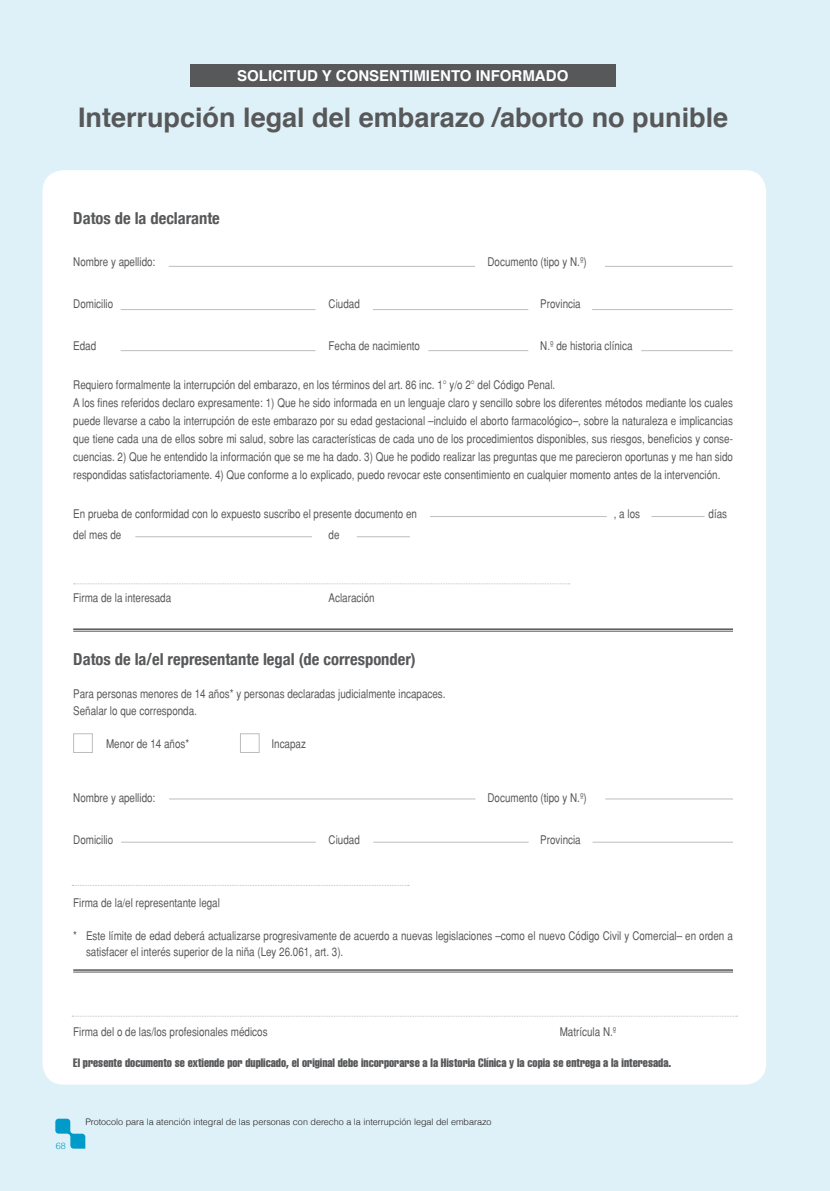
<style>
.page{position:relative;width:830px;height:1191px;background:#fff}
.page>*{position:absolute;margin:0;border:0;box-sizing:border-box;transform-origin:0 0}
._02_Título_1{font:700 27px "Helvetica";color:#57585a}
.Texto{font:700 condensed 16.5px "Helvetica Neue";color:#57585a}
._02_Título_1-2{font:700 15px "Helvetica";color:#fff}
.Texto-2{font:condensed 12px/18px "Helvetica";color:#57585a;text-align:justify}
.Texto-3{font:extra-condensed 12px "Helvetica";color:#57585a}
.t1{font:300 9px "Helvetica";color:#231f20}
.t2{font:300 9px "Helvetica";color:#009bc8}
</style>
<div class="page">
<div style="left:0;top:0;width:829px;height:1191px;background:#dff1f8"></div>
<div style="left:43px;top:170px;width:722px;height:914px;background:#fff;border-radius:21px"></div>
<svg style="left:55px;top:1118px;width:30px;height:30px"></svg>
<hr style="left:651px;top:516px;width:53px;height:1px;background:#bcbdc0">
<hr style="left:430px;top:516px;width:176px;height:1px;background:#bcbdc0">
<hr style="left:356px;top:536px;width:53px;height:1px;background:#bcbdc0">
<hr style="left:135px;top:536px;width:177px;height:1px;background:#bcbdc0">
<svg style="left:74px;top:583px;width:495px;height:1px"></svg>
<div style="left:190px;top:64px;width:425px;height:23px;background:#57585a"></div>
<hr style="left:168px;top:266px;width:307px;height:1px;background:#bcbdc0">
<hr style="left:604px;top:266px;width:128px;height:1px;background:#bcbdc0">
<hr style="left:121px;top:309px;width:194px;height:1px;background:#bcbdc0">
<hr style="left:592px;top:309px;width:140px;height:1px;background:#bcbdc0">
<hr style="left:373px;top:309px;width:155px;height:1px;background:#bcbdc0">
<hr style="left:121px;top:350px;width:194px;height:1px;background:#bcbdc0">
<hr style="left:640px;top:350px;width:92px;height:1px;background:#bcbdc0">
<hr style="left:428px;top:350px;width:100px;height:1px;background:#bcbdc0">
<hr style="left:73px;top:628px;width:659px;height:2px;background:#57585a">
<hr style="left:73px;top:631px;width:659px;height:1px;background:#57585a">
<hr style="left:169px;top:798px;width:306px;height:1px;background:#bcbdc0">
<hr style="left:605px;top:798px;width:127px;height:1px;background:#bcbdc0">
<hr style="left:121px;top:841px;width:195px;height:1px;background:#bcbdc0">
<hr style="left:592px;top:841px;width:140px;height:1px;background:#bcbdc0">
<hr style="left:373px;top:841px;width:155px;height:1px;background:#bcbdc0">
<div style="left:73px;top:733px;width:20px;height:20px;border:1px solid #bcbdc0"></div>
<div style="left:240px;top:733px;width:19px;height:20px;border:1px solid #bcbdc0"></div>
<svg style="left:72px;top:885px;width:337px;height:1px"></svg>
<hr style="left:73px;top:969px;width:659px;height:1px;background:#57585a">
<hr style="left:73px;top:971px;width:659px;height:1px;background:#57585a">
<svg style="left:72px;top:1015px;width:665px;height:1px"></svg>
<p class="_02_Título_1-2" style="left:237px;top:63px;width:332px">SOLICITUD Y CONSENTIMIENTO INFORMADO</p>
<p class="_02_Título_1" style="left:78px;top:95px;width:651px">Interrupción legal del embarazo /aborto no punible</p>
<p class="Texto" style="left:73px;top:208px;width:148px">Datos de la declarante</p>
<p class="Texto-2" style="left:73px;top:253px;width:84px">Nombre y apellido:</p>
<p class="Texto-2" style="left:487px;top:253px;width:101px">Documento (tipo y N.º)</p>
<p class="Texto-2" style="left:73px;top:295px;width:41px">Domicilio</p>
<p class="Texto-2" style="left:328px;top:295px;width:33px">Ciudad</p>
<p class="Texto-2" style="left:540px;top:295px;width:42px">Provincia</p>
<p class="Texto-2" style="left:73px;top:337px;width:24px">Edad</p>
<p class="Texto-2" style="left:328px;top:337px;width:93px">Fecha de nacimiento</p>
<p class="Texto-2" style="left:540px;top:337px;width:94px">N.º de historia clínica</p>
<p class="Texto-2" style="left:73px;top:376px;width:483px">Requiero formalmente la interrupción del embarazo, en los términos del art. 86 inc. 1° y/o 2° del Código Penal.</p>
<p class="Texto-2" style="left:73px;top:394px;width:661px">A los fines referidos declaro expresamente: 1) Que he sido informada en un lenguaje claro y sencillo sobre los diferentes métodos mediante los cuales puede llevarse a cabo la interrupción de este embarazo por su edad gestacional –incluido el aborto farmacológico–, sobre la naturaleza e implicancias que tiene cada una de ellos sobre mi salud, sobre las características de cada uno de los procedimientos disponibles, sus riesgos, beneficios y conse&shy;cuencias. 2) Que he entendido la información que se me ha dado. 3) Que he podido realizar las preguntas que me parecieron oportunas y me han sido respondidas satisfactoriamente. 4) Que conforme a lo explicado, puedo revocar este consentimiento en cualquier momento antes de la intervención.</p>
<p class="Texto-2" style="left:73px;top:505px;width:345px">En prueba de conformidad con lo expuesto suscribo el presente documento en</p>
<p class="Texto-2" style="left:613px;top:505px;width:28px">, a los</p>
<p class="Texto-2" style="left:708px;top:505px;width:20px">días</p>
<p class="Texto-2" style="left:73px;top:526px;width:50px">del mes de</p>
<p class="Texto-2" style="left:328px;top:526px;width:12px">de</p>
<p class="Texto-2" style="left:73px;top:589px;width:99px">Firma de la interesada</p>
<p class="Texto-2" style="left:328px;top:589px;width:47px">Aclaración</p>
<p class="Texto" style="left:73px;top:649px;width:344px">Datos de la/el representante legal (de corresponder)</p>
<p class="Texto-2" style="left:73px;top:685px;width:373px">Para personas menores de 14 años* y personas declaradas judicialmente incapaces.</p>
<p class="Texto-2" style="left:73px;top:701px;width:125px">Señalar lo que corresponda.</p>
<p class="Texto-2" style="left:106px;top:734px;width:85px">Menor de 14 años*</p>
<p class="Texto-2" style="left:271px;top:734px;width:36px">Incapaz</p>
<p class="Texto-2" style="left:73px;top:788px;width:84px">Nombre y apellido:</p>
<p class="Texto-2" style="left:487px;top:788px;width:101px">Documento (tipo y N.º)</p>
<p class="Texto-2" style="left:73px;top:830px;width:41px">Domicilio</p>
<p class="Texto-2" style="left:328px;top:830px;width:33px">Ciudad</p>
<p class="Texto-2" style="left:540px;top:830px;width:42px">Provincia</p>
<p class="Texto-2" style="left:73px;top:893px;width:148px">Firma de la/el representante legal</p>
<p class="Texto-2" style="left:86px;top:927px;width:648px;line-height:16.5px;text-indent:-13px">* Este límite de edad deberá actualizarse progresivamente de acuerdo a nuevas legislaciones –como el nuevo Código Civil y Comercial– en orden a satisfacer el interés superior de la niña (Ley 26.061, art. 3).</p>
<p class="Texto-2" style="left:73px;top:1022px;width:196px">Firma del o de las/los profesionales médicos</p>
<p class="Texto-2" style="left:559px;top:1022px;width:58px">Matrícula N.º</p>
<p class="Texto-3" style="left:73px;top:1055px;width:599px">El presente documento se extiende por duplicado, el original debe incorporarse a la Historia Clínica y la copia se entrega a la interesada.</p>
<p class="t2" style="left:56px;top:1139px;width:12px">68</p>
<p class="t1" style="left:85px;top:1116px;width:407px">Protocolo para la atención integral de las personas con derecho a la interrupción legal del embarazo</p>
</div>
